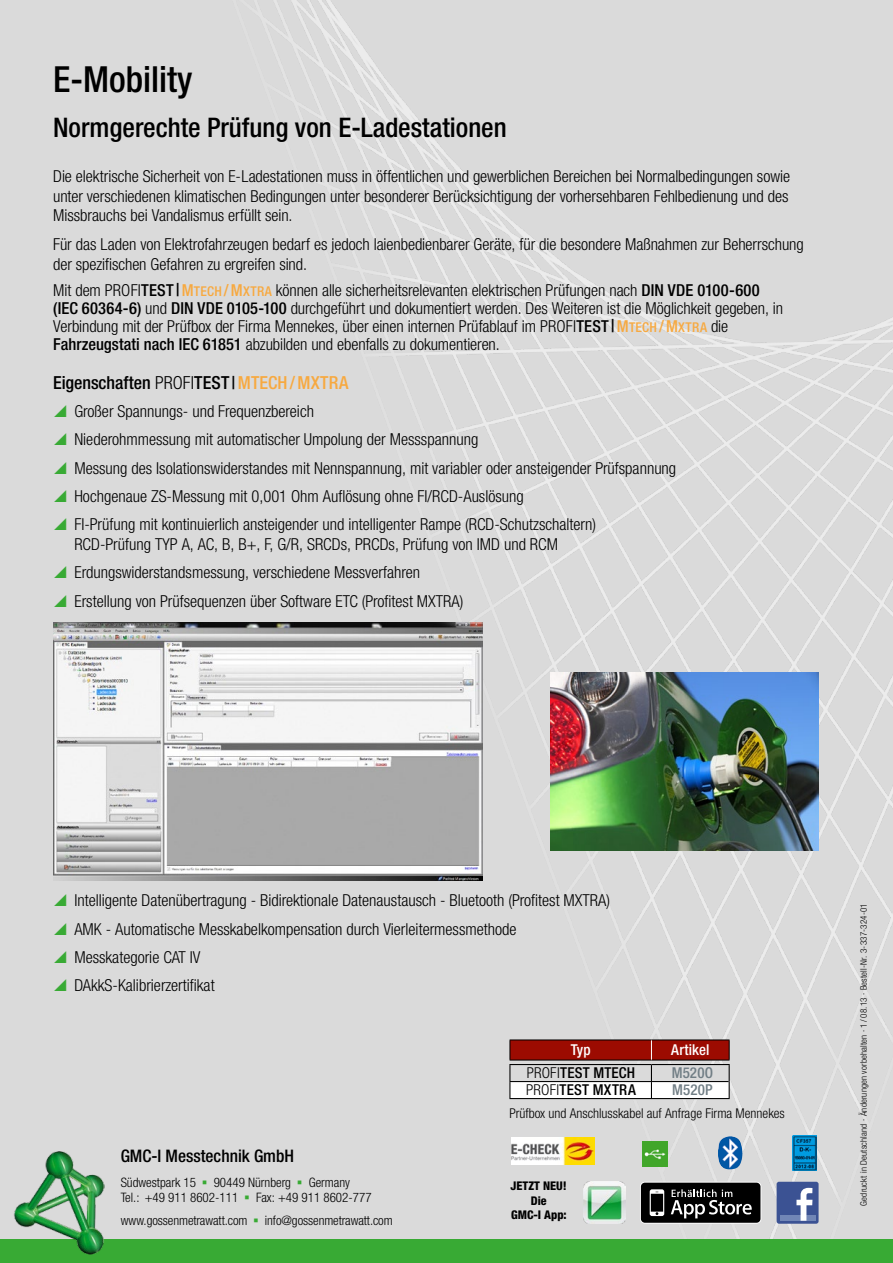
<style>
.page{position:relative;width:893px;height:1263px;background:#fff}
.page>*{position:absolute;margin:0;border:0;box-sizing:border-box;transform-origin:0 0}
.t1{font:500 condensed 36px "Helvetica Neue LTW1 G";color:#000}
.t2{font:500 condensed 27px "Helvetica Neue LTW1 G";color:#000}
.t3{font:500 condensed 18px "Helvetica Neue LTW1 G";letter-spacing:.005em;color:#000}
.t4{font:500 condensed 17.25px "Helvetica Neue LTW1 G";color:#000}
.t5{font:300 condensed 16.5px/28.3px "Helvetica Neue LTW1 G";color:#000}
.t6{font:500 condensed 15px "Helvetica Neue LTW1 G";letter-spacing:.025em;color:#000}
.t7{font:500 condensed 15px "Helvetica Neue LTW1 G";letter-spacing:.005em;color:#fff}
.t8{font:300 condensed 15px "Helvetica Neue LTW1 G";color:#000}
.t9{font:500 condensed 15px "Helvetica Neue LTW1 G";letter-spacing:.015em;color:#717e85}
.t10{font:300 condensed 13.5px "Helvetica Neue LTW1 G";color:#000}
.t11{font:300 condensed 13.05px/15.6px "Helvetica Neue LTW1 G";color:#000}
.t12{font:800 condensed 12px/14.4px "Helvetica Neue LTW1 G";color:#000;text-align:center}
.t13{font:300 condensed 9px "Helvetica Neue LTW1 G";letter-spacing:.02em;color:#000}
.s1{font-weight:500}
.s2{font-weight:500;font-size:18px}
.s3{font-weight:500;color:#f7a940}
.s4{font-weight:500;font-size:13.5px;color:#f7a940}
.s5{font-weight:300}
.s6{color:#f7a940}
.s7{color:#38aa34}
</style>
<div class="page">
<div style="left:0;top:0;width:190px;height:1239px;background:#dadada"></div>
<div style="left:190px;top:0;width:703px;height:1239px;background:#dadada"></div>
<div style="left:0;top:1239px;width:893px;height:24px;background:#38aa34"></div>
<img style="left:14px;top:1149px;width:91px;height:106px">
<svg style="left:640px;top:1182px;width:121px;height:42px;background:#343434"></svg>
<img style="left:584px;top:1182px;width:42px;height:42px">
<div style="left:777px;top:1182px;width:42px;height:42px;background:#3b5293;border-radius:2px"></div>
<div style="left:780px;top:1215px;width:36px;height:6px;background:#7186b6"></div>
<svg style="left:796px;top:1188px;width:16px;height:33px"></svg>
<img style="left:53px;top:622px;width:429px;height:258px">
<img style="left:718px;top:1136px;width:24px;height:33px">
<img style="left:793px;top:1135px;width:24px;height:36px">
<img style="left:511px;top:1137px;width:83px;height:27px">
<img style="left:642px;top:1141px;width:25px;height:25px">
<hr style="left:510px;top:1039px;width:141px;height:1px;background:#000">
<hr style="left:651px;top:1039px;width:78px;height:1px;background:#000">
<svg style="left:509px;top:1040px;width:221px;height:58px"></svg>
<hr style="left:509px;top:1098px;width:143px;height:1px;background:#000">
<hr style="left:652px;top:1081px;width:77px;height:1px;background:#000">
<hr style="left:652px;top:1098px;width:78px;height:1px;background:#000">
<img style="left:551px;top:672px;width:268px;height:179px">
<svg style="left:54px;top:405px;width:12px;height:12px"></svg>
<svg style="left:54px;top:433px;width:12px;height:12px"></svg>
<svg style="left:54px;top:461px;width:12px;height:13px"></svg>
<svg style="left:54px;top:490px;width:12px;height:12px"></svg>
<svg style="left:54px;top:518px;width:12px;height:12px"></svg>
<svg style="left:54px;top:566px;width:12px;height:12px"></svg>
<svg style="left:54px;top:594px;width:12px;height:13px"></svg>
<svg style="left:54px;top:894px;width:12px;height:12px"></svg>
<svg style="left:54px;top:922px;width:12px;height:13px"></svg>
<svg style="left:54px;top:951px;width:12px;height:12px"></svg>
<svg style="left:54px;top:979px;width:12px;height:12px"></svg>
<h1 class="t1" style="left:53px;top:57px;width:141px">E-Mobility</h1>
<h2 class="t2" style="left:53px;top:111px;width:455px">Normgerechte Prüfung von E-Ladestationen</h2>
<p class="t5" style="left:53px;top:166px;width:738px;line-height:19.8px;text-align:justify">Die elektrische Sicherheit von E-Ladestationen muss in öffentlichen und gewerblichen Bereichen bei Normalbedingungen sowie unter verschiedenen klimatischen Bedingungen unter besonderer Berücksichtigung der vorhersehbaren Fehlbedienung und des Missbrauchs bei Vandalismus erfüllt sein.</p>
<p class="t5" style="left:53px;top:234px;width:752px;line-height:19.8px">Für das Laden von Elektrofahrzeugen bedarf es jedoch laienbedienbarer Geräte, für die besondere Maßnahmen zur Beherrschung der spezifischen Gefahren zu ergreifen sind.</p>
<p class="t5" style="left:53px;top:281px;width:731px;line-height:18px">Mit dem Profi<span class="s1">test</span> <span class="s2">|</span><span class="s3">M</span><span class="s4">TECH</span> <span class="s3">/M</span><span class="s4">XTRA</span> können alle sicherheitsrelevanten elektrischen Prüfungen nach <span class="s1">DIN VDE 0100-600 (IEC 60364-6)</span> und <span class="s1">DIN VDE 0105-100</span> durchgeführt und dokumentiert werden. Des Weiteren ist die Möglichkeit gegeben, in Verbindung mit der Prüfbox der Firma Mennekes, über einen internen Prüfablauf im Profi<span class="s1">test</span> <span class="s2">|</span><span class="s3">M</span><span class="s4">TECH</span> <span class="s3">/M</span><span class="s4">XTRA</span> die <span class="s1">Fahrzeugstati nach IEC 61851</span> abzubilden und ebenfalls zu dokumentieren.</p>
<p class="t3" style="left:53px;top:371px;width:297px">Eigenschaften <span class="s5">Profi</span>test |<span class="s6">MTECH/MXTRA</span></p>
<p class="t5" style="left:74px;top:397px;width:603px">Großer Spannungs- und Frequenzbereich<br>Niederohmmessung mit automatischer Umpolung der Messspannung<br>Messung des Isolationswiderstandes mit Nennspannung, mit variabler oder ansteigender Prüfspannung Hochgenaue ZS-Messung mit 0,001 Ohm Auflösung ohne FI/RCD-Auslösung<br>FI-Prüfung mit kontinuierlich ansteigender und intelligenter Rampe (RCD-Schutzschaltern)</p>
<p class="t5" style="left:74px;top:530px;width:485px">RCD-Prüfung TYP A, AC, B, B+, F, G/R, SRCDs, PRCDs, Prüfung von IMD und RCM<br>Erdungswiderstandsmessung, verschiedene Messverfahren<br>Erstellung von Prüfsequenzen über Software ETC (Profitest MXTRA)</p>
<p class="t5" style="left:74px;top:886px;width:537px">Intelligente Datenübertragung - Bidirektionale Datenaustausch - Bluetooth (Profitest MXTRA)<br>AMK - Automatische Messkabelkompensation durch Vierleitermessmethode<br>Messkategorie CAT IV<br>DAkkS-Kalibrierzertifikat</p>
<p class="t7" style="left:571px;top:1041px;width:21px">Typ</p>
<p class="t7" style="left:671px;top:1041px;width:40px">Artikel</p>
<p class="t4" style="left:121px;top:1145px;width:175px">GMC-I Messtechnik GmbH</p>
<p class="t11" style="left:121px;top:1174px;width:252px">Südwestpark 15 <span class="s7">▪</span> 90449 Nürnberg <span class="s7">▪</span> Germany<br>Tel.: +49 911 8602-111 <span class="s7">▪</span> Fax: +49 911 8602-777</p>
<p class="t11" style="left:121px;top:1212px;width:274px">www.gossenmetrawatt.com <span class="s7">▪</span> info@gossenmetrawatt.com</p>
<p class="t8" style="left:527px;top:1064px;width:15px">PROFI</p>
<p class="t6" style="left:560px;top:1064px;width:9px">TEST</p>
<p class="t6" style="left:593px;top:1064px;width:43px">MTECH</p>
<p class="t9" style="left:672px;top:1064px;width:43px">M520O</p>
<p class="t8" style="left:526px;top:1081px;width:15px">PROFI</p>
<p class="t6" style="left:560px;top:1081px;width:9px">TEST</p>
<p class="t6" style="left:593px;top:1081px;width:45px">MXTRA</p>
<p class="t9" style="left:672px;top:1081px;width:42px">M520P</p>
<p class="t10" style="left:509px;top:1105px;width:277px">Prüfbox und Anschlusskabel auf Anfrage Firma Mennekes</p>
<p class="t12" style="left:511px;top:1179px;width:58px">JETZT NEU!<br>Die<br>GMC-I App:</p>
<p class="t13" style="left:858px;top:1205px;width:304px;rotate:-90deg">Gedruckt in Deutschland · Änderungen vorbehalten · 1 / 08.13 · Bestell-Nr. 3-337-324-01</p>
</div>
